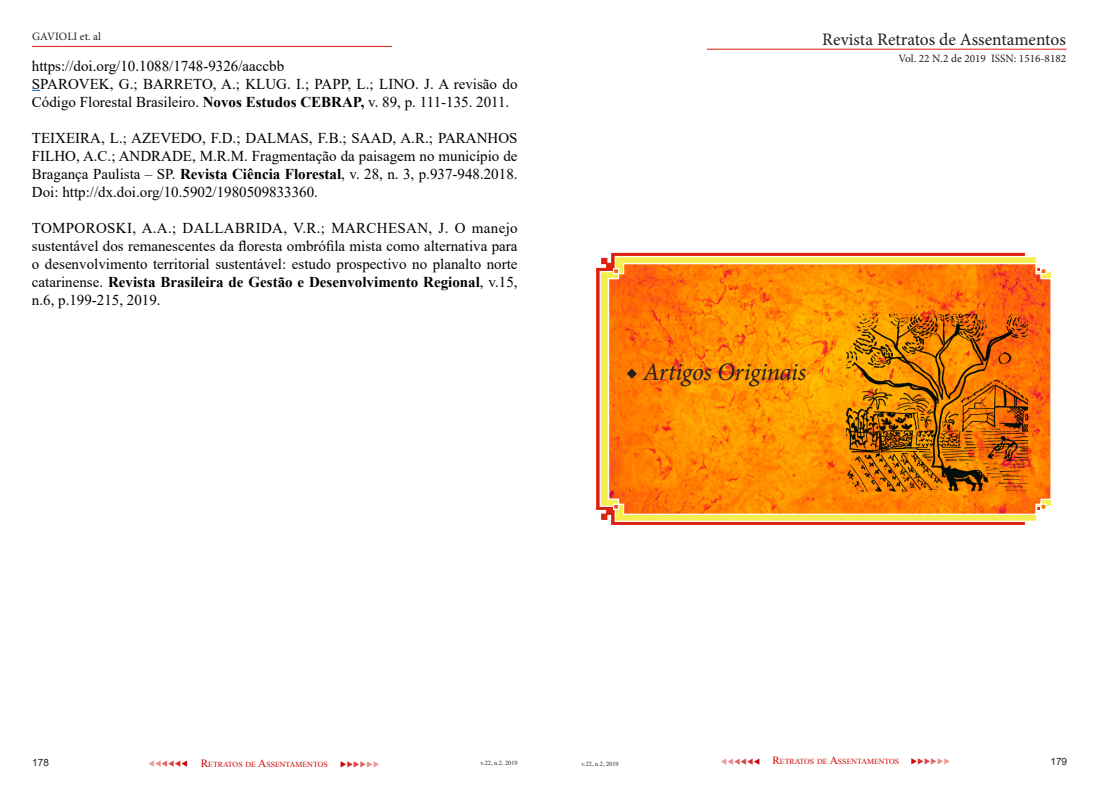
<style>
.page{position:relative;width:1099px;height:798px;background:#fff}
.page>*{position:absolute;margin:0;border:0;box-sizing:border-box;transform-origin:0 0}
.Nota_de_rodapé{font:italic 25px "Minion Pro";letter-spacing:-.015em;color:#231f20}
.t1{font:17.5px "Minion Pro";color:#231f20}
.Corpo_do_texto{font:15px/18px "Times New Roman";color:#000;text-align:justify}
.t2{font:11.25px "Minion Pro";color:#231f20}
.t3{font:10px "Arial";color:#231f20}
.t4{font:7.88px "Mongolian Baiti";color:#c00}
.t5{font:7.5px "Wingdings 3";color:#c00}
.t6{font:6.25px "Times New Roman";color:#231f20}
.s1{font-weight:700}
.s2{font-size:11.25px}
.s3{color:#d52b2b}
.s4{color:#da4545}
.s5{color:#e06666}
.s6{color:#e88c8c}
.s7{color:#eb9999}
</style>
<div class="page">
<hr style="left:32px;top:46px;width:360px;height:1px;background:#dc2111">
<hr style="left:706px;top:49px;width:360px;height:1px;background:#dc2111">
<svg style="left:596px;top:252px;width:429px;height:273px;background:#e1473a"></svg>
<svg style="left:599px;top:255px;width:438px;height:267px;background:#f3da68"></svg>
<svg style="left:607px;top:262px;width:445px;height:253px;background:#fd890b"></svg>
<img style="left:838px;top:307px;width:195px;height:190px">
<p class="t2" style="left:32px;top:29px;width:71px">GAVIOLI et. al</p>
<p class="Corpo_do_texto" style="left:32px;top:56px;width:254px">https://doi.org/10.1088/1748-9326/aaccbb</p>
<p class="Corpo_do_texto" style="left:32px;top:74px;width:487px">SPAROVEK, G.; BARRETO, A.; KLUG. I.; PAPP, L.; LINO. J. A revisão do<br>Código Florestal Brasileiro. <span class="s1">Novos Estudos CEBRAP,</span> v. 89, p. 111-135. 2011.</p>
<p class="Corpo_do_texto" style="left:32px;top:128px;width:487px">TEIXEIRA, L.; AZEVEDO, F.D.; DALMAS, F.B.; SAAD, A.R.; PARANHOS FILHO, A.C.; ANDRADE, M.R.M. Fragmentação da paisagem no município de Bragança Paulista – SP. <span class="s1">Revista Ciência Florestal</span>, v. 28, n. 3, p.937-948.2018.<br>Doi: http://dx.doi.org/10.5902/1980509833360.</p>
<p class="Corpo_do_texto" style="left:32px;top:218px;width:487px">TOMPOROSKI, A.A.; DALLABRIDA, V.R.; MARCHESAN, J. O manejo sustentável dos remanescentes da floresta ombrófila mista como alternativa para o desenvolvimento territorial sustentável: estudo prospectivo no planalto norte catarinense. <span class="s1">Revista Brasileira de Gestão e Desenvolvimento Regional</span>, v.15, n.6, p.199-215, 2019.</p>
<p class="t1" style="left:822px;top:27px;width:245px">Revista Retratos de Assentamentos</p>
<p class="t2" style="left:898px;top:51px;width:169px">Vol. 22 N.2 de 2019 ISSN: 1516-8182</p>
<p class="Nota_de_rodapé" style="left:626px;top:355px;width:181px">◆ Artigos Originais</p>
<p class="t3" style="left:32px;top:755px;width:18px">178</p>
<p class="t4" style="left:201px;top:759px;width:128px"><span class="s2">R</span>ETRATOS DE <span class="s2">A</span>SSENTAMENTOS</p>
<p class="t5" style="left:340px;top:759px;width:41px">◆<span class="s3">◆</span><span class="s4">◆</span><span class="s5">◆</span><span class="s6">◆</span><span class="s7">◆</span></p>
<p class="t6" style="left:480px;top:757px;width:39px">v.22, n.2, 2019</p>
<p class="t5" style="left:188px;top:767px;width:41px;rotate:-180deg">◆<span class="s3">◆</span><span class="s4">◆</span><span class="s5">◆</span><span class="s6">◆</span><span class="s7">◆</span></p>
<p class="t6" style="left:581px;top:759px;width:39px">v.22, n.2, 2019</p>
<p class="t5" style="left:760px;top:765px;width:41px;rotate:-180deg">◆<span class="s3">◆</span><span class="s4">◆</span><span class="s5">◆</span><span class="s6">◆</span><span class="s7">◆</span></p>
<p class="t4" style="left:772px;top:757px;width:128px"><span class="s2">R</span>ETRATOS DE <span class="s2">A</span>SSENTAMENTOS</p>
<p class="t5" style="left:910px;top:756px;width:41px">◆<span class="s3">◆</span><span class="s4">◆</span><span class="s5">◆</span><span class="s6">◆</span><span class="s7">◆</span></p>
<p class="t3" style="left:1050px;top:754px;width:18px">179</p>
</div>
